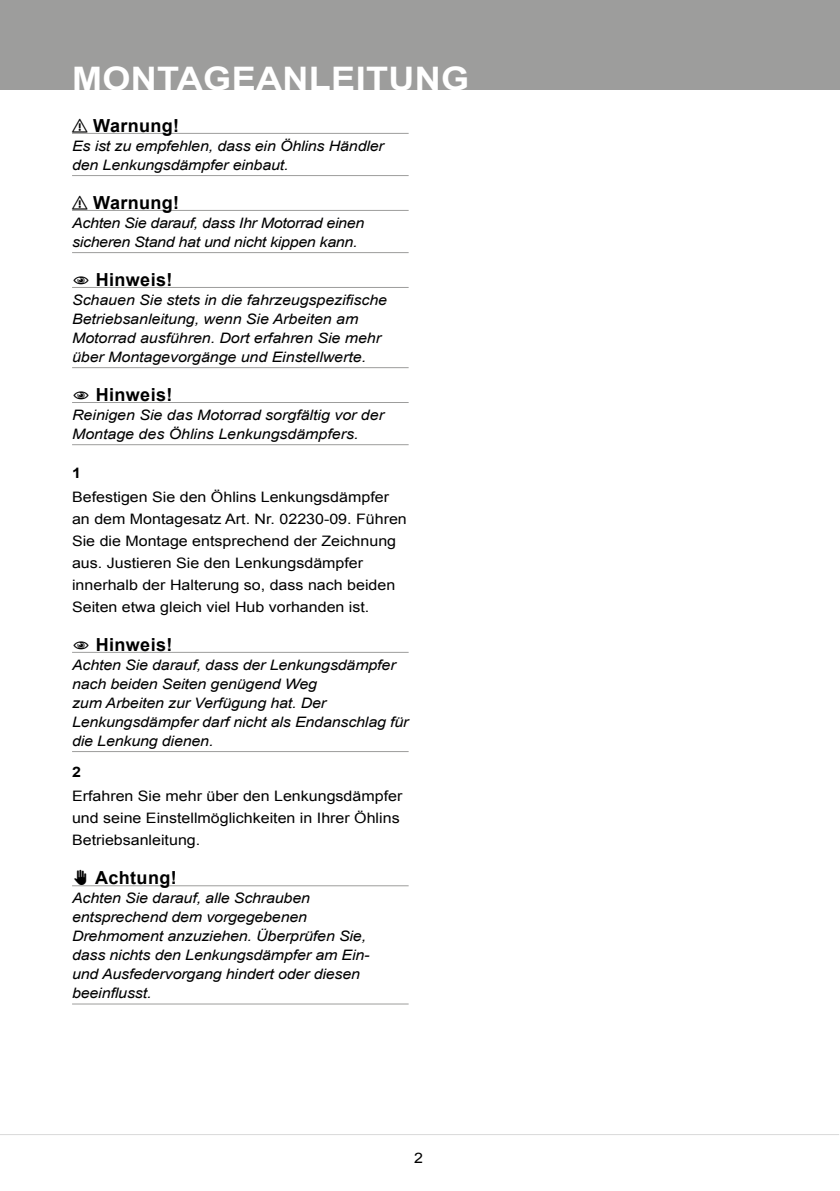
<style>
.page{position:relative;width:840px;height:1191px;background:#fff}
.page>*{position:absolute;margin:0;border:0;box-sizing:border-box;transform-origin:0 0}
.t1{font:700 32.4px "Arial";letter-spacing:.01em;color:#fff;scale:1.11 1}
.t2{font:700 18px "Arial";color:#000}
.t3{font:italic 14.4px/19px "Arial";letter-spacing:-.01em;color:#000;scale:1.11 1}
.t4{font:14.4px/22px "Arial";color:#000;scale:1.11 1}
.t5{font:700 14.4px "Arial";color:#000;scale:1.11 1}
</style>
<div class="page">
<div style="left:0;top:0;width:839px;height:90px;background:#9d9d9c"></div>
<hr style="left:0;top:1134px;width:838px;height:1px;background:#dadada">
<hr style="left:72px;top:652px;width:336px;height:1px;background:#9d9d9c">
<hr style="left:72px;top:751px;width:336px;height:1px;background:#9d9d9c">
<hr style="left:72px;top:885px;width:336px;height:1px;background:#9d9d9c">
<hr style="left:72px;top:1003px;width:336px;height:1px;background:#9d9d9c">
<hr style="left:72px;top:133px;width:336px;height:1px;background:#9d9d9c">
<hr style="left:72px;top:175px;width:336px;height:1px;background:#9d9d9c">
<hr style="left:72px;top:210px;width:336px;height:1px;background:#9d9d9c">
<hr style="left:72px;top:252px;width:336px;height:1px;background:#9d9d9c">
<hr style="left:72px;top:287px;width:336px;height:1px;background:#9d9d9c">
<hr style="left:72px;top:367px;width:336px;height:1px;background:#9d9d9c">
<hr style="left:72px;top:402px;width:336px;height:1px;background:#9d9d9c">
<hr style="left:72px;top:444px;width:336px;height:1px;background:#9d9d9c">
<h1 class="t1" style="left:72px;top:57px;width:359px">MONTAGEANLEITUNG</h1>
<p class="t2" style="left:72px;top:113px;width:48px">⚠ WARNUNG!</p>
<p class="t3" style="left:72px;top:136px;width:282px">Es ist zu empfehlen, dass ein Öhlins Händler den Lenkungsdämpfer einbaut.</p>
<p class="t2" style="left:72px;top:190px;width:48px">⚠ WARNUNG!</p>
<p class="t3" style="left:72px;top:213px;width:264px">Achten Sie darauf, dass Ihr Motorrad einen sicheren Stand hat und nicht kippen kann.</p>
<p class="t2" style="left:90px;top:267px;width:11px">1HINWEI</p>
<p class="t2" style="left:166px;top:267px;width:7px">S!</p>
<p class="t3" style="left:72px;top:290px;width:285px">Schauen Sie stets in die fahrzeugspezifische Betriebsanleitung, wenn Sie Arbeiten am Motorrad ausführen. Dort erfahren Sie mehr über Montagevorgänge und Einstellwerte.</p>
<p class="t2" style="left:90px;top:382px;width:11px">1HINWEI</p>
<p class="t2" style="left:166px;top:382px;width:7px">S!</p>
<p class="t3" style="left:72px;top:405px;width:282px">Reinigen Sie das Motorrad sorgfältig vor der<br>Montage des Öhlins Lenkungsdämpfers.</p>
<p class="t5" style="left:72px;top:463px;width:10px">1</p>
<p class="t4" style="left:72px;top:485px;width:303px">Befestigen Sie den Öhlins Lenkungsdämpfer an dem Montagesatz Art. Nr. 02230-09. Führen Sie die Montage entsprechend der Zeichnung aus. Justieren Sie den Lenkungsdämpfer innerhalb der Halterung so, dass nach beiden Seiten etwa gleich viel Hub vorhanden ist.</p>
<p class="t2" style="left:90px;top:632px;width:11px">1HINWEI</p>
<p class="t2" style="left:166px;top:632px;width:7px">S!</p>
<p class="t3" style="left:72px;top:655px;width:304px">Achten Sie darauf, dass der Lenkungsdämpfer nach beiden Seiten genügend Weg<br>zum Arbeiten zur Verfügung hat. Der Lenkungsdämpfer darf nicht als Endanschlag für die Lenkung dienen.</p>
<p class="t5" style="left:72px;top:762px;width:10px">2</p>
<p class="t4" style="left:72px;top:785px;width:299px">Erfahren Sie mehr über den Lenkungsdämpfer und seine Einstellmöglichkeiten in Ihrer Öhlins<br>Betriebsanleitung.</p>
<p class="t2" style="left:72px;top:865px;width:28px">✋✋ACHTUNG!</p>
<p class="t3" style="left:72px;top:888px;width:269px">Achten Sie darauf, alle Schrauben entsprechend dem vorgegebenen Drehmoment anzuziehen. Überprüfen Sie, dass nichts den Lenkungsdämpfer am Ein&shy;und Ausfedervorgang hindert oder diesen beeinflusst.</p>
<p class="t4" style="left:414px;top:1147px;width:10px">2</p>
</div>
